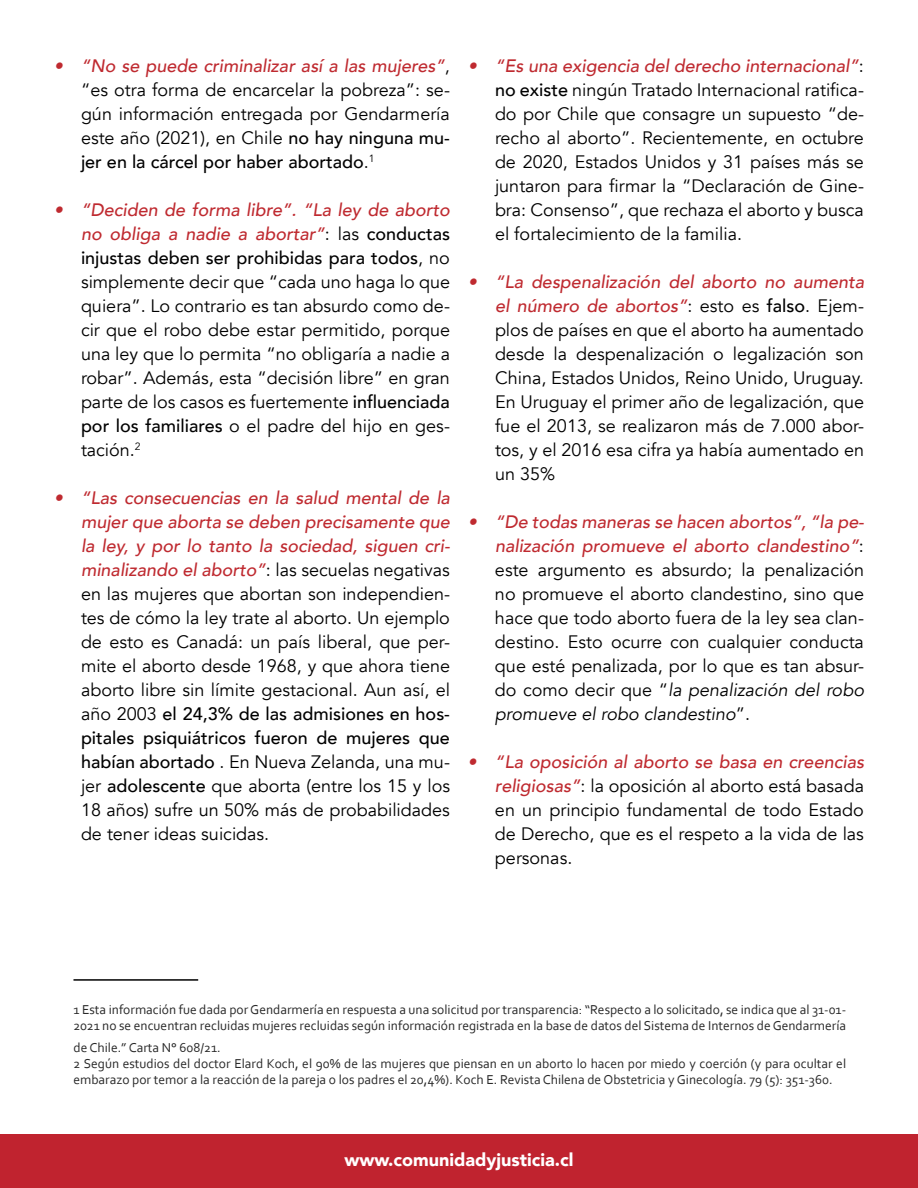
<style>
.page{position:relative;width:918px;height:1188px;background:#fff}
.page>*{position:absolute;margin:0;border:0;box-sizing:border-box;transform-origin:0 0}
.t1{font:18px/24px "Avenir";color:#000;text-align:justify}
.t2{font:900 18px "Avenir";color:#fff}
.t3{font:13.5px/16.2px "Corbel";color:#292929}
.s1{font-weight:500;font-style:italic;color:#bf2a30}
.s2{font-weight:500}
.s3{font-style:italic}
</style>
<div class="page">
<div style="left:0;top:1134px;width:918px;height:54px;background:#c0232f"></div>
<hr style="left:73px;top:979px;width:125px;height:2px;background:#000">
<p class="t1" style="left:81px;top:54px;width:371px;text-indent:-27px"><span class="s1">• “No se puede criminalizar así a las mujeres”</span>, “es otra forma de encarcelar la pobreza”: se&shy;gún información entregada por Gendarmería este año (2021), en Chile <span class="s2">no hay ninguna mu&shy;jer en la cárcel por haber abortado</span>.<sup>1</sup></p>
<p class="t1" style="left:81px;top:198px;width:371px;text-indent:-27px"><span class="s1">• “Deciden de forma libre”. “La ley de aborto no obliga a nadie a abortar”</span>: las <span class="s2">conductas injustas deben ser prohibidas para todos</span>, no simplemente decir que “cada uno haga lo que quiera”. Lo contrario es tan absurdo como de&shy;cir que el robo debe estar permitido, porque una ley que lo permita “no obligaría a nadie a robar”. Además, esta “decisión libre” en gran parte de los casos es fuertemente <span class="s2">influenciada por los familiares</span> o el padre del hijo en ges&shy;tación.<sup>2</sup></p>
<p class="t1" style="left:81px;top:486px;width:371px;text-indent:-27px"><span class="s1">• “Las consecuencias en la salud mental de la mujer que aborta se deben precisamente que la ley, y por lo tanto la sociedad, siguen cri&shy;minalizando el aborto”</span>: las secuelas negativas en las mujeres que abortan son independien&shy;tes de cómo la ley trate al aborto. Un ejemplo de esto es Canadá: un país liberal, que per&shy;mite el aborto desde 1968, y que ahora tiene aborto libre sin límite gestacional. Aun así, el año 2003 <span class="s2">el 24,3% de las admisiones en hos&shy;pitales psiquiátricos fueron de mujeres que habían abortado</span> . En Nueva Zelanda, una mu&shy;jer <span class="s2">adolescente</span> que aborta (entre los 15 y los 18 años) sufre un 50% más de probabilidades de tener ideas suicidas.</p>
<p class="t1" style="left:495px;top:54px;width:371px;text-indent:-27px"><span class="s1">• “Es una exigencia del derecho internacional”</span>: <span class="s2">no existe</span> ningún Tratado Internacional ratifica&shy;do por Chile que consagre un supuesto “de&shy;recho al aborto”. Recientemente, en octubre de 2020, Estados Unidos y 31 países más se juntaron para firmar la “Declaración de Gine&shy;bra: Consenso”, que rechaza el aborto y busca el fortalecimiento de la familia.</p>
<p class="t1" style="left:495px;top:270px;width:371px;text-indent:-27px"><span class="s1">• “La despenalización del aborto no aumenta el número de abortos”</span>: esto es <span class="s2">falso</span>. Ejem&shy;plos de países en que el aborto ha aumentado desde la despenalización o legalización son China, Estados Unidos, Reino Unido, Uruguay.<br>En Uruguay el primer año de legalización, que fue el 2013, se realizaron más de 7.000 abor&shy;tos, y el 2016 esa cifra ya había aumentado en un 35%</p>
<p class="t1" style="left:495px;top:510px;width:371px;text-indent:-27px"><span class="s1">• “De todas maneras se hacen abortos”, “la pe&shy;nalización promueve el aborto clandestino”</span>: este argumento es absurdo; la penalización no promueve el aborto clandestino, sino que hace que todo aborto fuera de la ley sea clan&shy;destino. Esto ocurre con cualquier conducta que esté penalizada, por lo que es tan absur&shy;do como decir que “<span class="s3">la penalización del robo promueve el robo clandestino</span>”.</p>
<p class="t1" style="left:495px;top:750px;width:371px;text-indent:-27px"><span class="s1">• “La oposición al aborto se basa en creencias religiosas”</span>: la oposición al aborto está basada en un principio fundamental de todo Estado de Derecho, que es el respeto a la vida de las personas.</p>
<p class="t3" style="left:73px;top:1001px;width:774px">1 Esta información fue dada por Gendarmería en respuesta a una solicitud por transparencia: “Respecto a lo solicitado, se indica que al 31-01-<br>2021 no se encuentran recluidas mujeres recluidas según información registrada en la base de datos del Sistema de Internos de Gendarmería</p>
<p class="t3" style="left:73px;top:1039px;width:149px">de Chile.” Carta N° 608/21.</p>
<p class="t3" style="left:73px;top:1055px;width:774px">2 Según estudios del doctor Elard Koch, el 90% de las mujeres que piensan en un aborto lo hacen por miedo y coerción (y para ocultar el embarazo por temor a la reacción de la pareja o los padres el 20,4%). Koch E. Revista Chilena de Obstetricia y Ginecología. 79 (5): 351-360.</p>
<p class="t2" style="left:344px;top:1144px;width:231px">www.comunidadyjusticia.cl</p>
</div>
